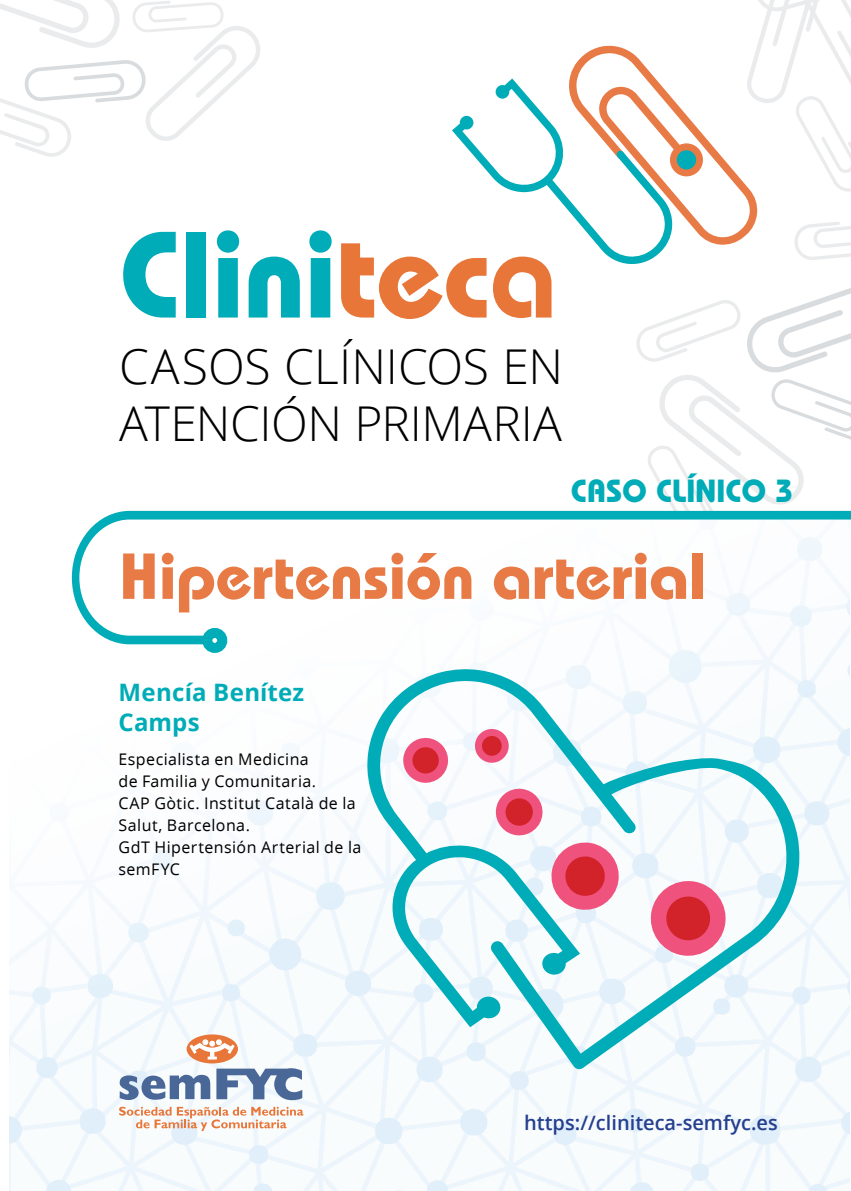
<style>
.page{position:relative;width:851px;height:1191px;background:#fff}
.page>*{position:absolute;margin:0;border:0;box-sizing:border-box;transform-origin:0 0}
.t1{font:700 122.4px "Bauhaus";letter-spacing:-.01em;color:#00acb7}
.t2{font:700 64.8px "Bauhaus";letter-spacing:-.005em;color:#e87a46}
.t3{font:300 48px/57.6px "Open Sans";color:#000}
.t4{font:700 32px "Bauhaus";color:#00acb7}
.t5{font:700 24px/30px "Open Sans";letter-spacing:.01em;color:#00acb7}
.t6{font:600 20px "Open Sans";color:#25408f}
.t7{font:16px/22px "Open Sans";letter-spacing:.025em;color:#000}
.s1{color:#e87638}
.s2{font-weight:600;color:#e87638}
</style>
<div class="page">
<img style="left:9px;top:574px;width:840px;height:617px">
<svg style="left:72px;top:511px;width:778px;height:133px"></svg>
<div style="left:207px;top:633px;width:15px;height:15px;background:#fff;border-radius:50%"></div>
<div style="left:202px;top:628px;width:25px;height:25px;border:10px solid #00acb7;border-radius:50%"></div>
<svg style="left:635px;top:288px;width:215px;height:253px"></svg>
<svg style="left:569px;top:0;width:281px;height:260px"></svg>
<svg style="left:452px;top:78px;width:220px;height:186px"></svg>
<svg style="left:0;top:0;width:260px;height:157px"></svg>
<svg style="left:186px;top:1034px;width:52px;height:29px"></svg>
<svg style="left:216px;top:1068px;width:86px;height:32px"></svg>
<svg style="left:119px;top:1074px;width:91px;height:26px"></svg>
<svg style="left:189px;top:1039px;width:46px;height:20px"></svg>
<svg style="left:119px;top:1106px;width:184px;height:25px"></svg>
<svg style="left:366px;top:668px;width:270px;height:359px"></svg>
<svg style="left:490px;top:756px;width:310px;height:313px"></svg>
<h1 class="t1" style="left:119px;top:199px;width:439px">Clini<span class="s1">tec</span><span class="s2">a</span></h1>
<h3 class="t3" style="left:119px;top:336px;width:445px">CASOS CLÍNICOS EN<br>ATENCIÓN PRIMARIA</h3>
<h3 class="t4" style="left:570px;top:471px;width:224px">caso clínico 3</h3>
<h2 class="t2" style="left:119px;top:536px;width:589px">Hipertensión arterial</h2>
<h3 class="t5" style="left:118px;top:677px;width:187px">Mencía Benítez<br>Camps</h3>
<p class="t7" style="left:118px;top:747px;width:244px">Especialista en Medicina<br>de Familia y Comunitaria.<br>CAP Gòtic. Institut Català de la<br>Salut, Barcelona.<br>GdT Hipertensión Arterial de la semFYC</p>
<p class="t6" style="left:524px;top:1108px;width:255px">https://cliniteca-semfyc.es</p>
</div>
